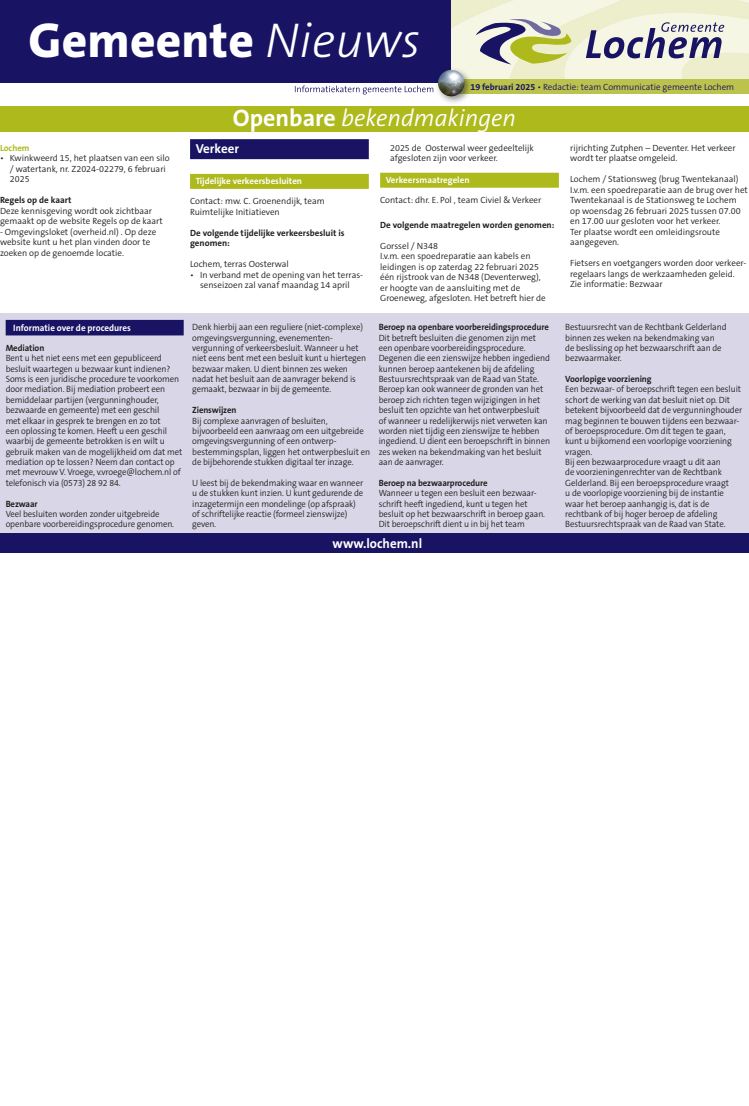
<style>
.page{position:relative;width:749px;height:1106px;background:#fff}
.page>*{position:absolute;margin:0;border:0;box-sizing:border-box;transform-origin:0 0}
.t1{font:800 49.2px "The Sans B W8";letter-spacing:.005em;color:#fff}
.Kop_18{font:italic 300 24px "The Sans B W4";color:#fff}
.Contact_Kop_Blauwe_balk{font:700 13.5px "The Sans B W7";color:#fff;scale:.96 1}
.Info_Kop_Blauwe_balk{font:700 13px "The Sans B W7";color:#fff}
.Sub_balk_blauw{font:700 9.3px "The Sans B W7";color:#fff;scale:.96 1}
.t2{font:300 9.1px/10.4px "The Sans B W4";letter-spacing:-.01em;color:#231f20;scale:.96 1}
.Tussenkopje_openbare_bekendmakingen{font:700 9.1px "The Sans B W7";letter-spacing:-.01em;color:#231f20;scale:.96 1}
.Info{font:300 9px/10.5px "The Sans B W4";color:#231f20}
.Info_inleiding{font:700 9px/10.5px "The Sans B W7";color:#231f20}
.Kopregel{font:300 9px "The Sans B W4";color:#191364}
.Info_Kop_Groene_balk{font:700 9px "The Sans B W7";color:#fff}
.Info_Kop_Plaatsnaam_Groen{font:700 9px "The Sans B W7";color:#aeb91c}
.s1{font-family:"The Sans B W3";font-weight:300;font-style:italic}
.s2{font-family:"The Sans B W7";font-weight:700}
.s3{font-family:"The Sans B W7";font-weight:700;font-style:normal}
</style>
<div class="page">
<div style="left:0;top:0;width:451px;height:82px;background:#191364"></div>
<img style="left:451px;top:0;width:297px;height:79px">
<svg style="left:585px;top:22px;width:139px;height:36px;background:#aba9b7"></svg>
<div style="left:447px;top:79px;width:301px;height:14px;background:#bcc34c"></div>
<svg style="left:468px;top:19px;width:103px;height:52px;background:#c0c1a5"></svg>
<img style="left:432px;top:64px;width:44px;height:43px">
<img style="left:438px;top:70px;width:26px;height:26px;border-radius:13px">
<svg style="left:295px;top:86px;width:138px;height:8px"></svg>
<div style="left:0;top:313px;width:748px;height:220px;background:#d9d7e7"></div>
<div style="left:6px;top:320px;width:178px;height:15px;background:#191364"></div>
<div style="left:0;top:533px;width:748px;height:20px;background:#191364"></div>
<div style="left:190px;top:139px;width:179px;height:20px;background:#191364"></div>
<div style="left:190px;top:174px;width:179px;height:15px;background:#aeb91c"></div>
<div style="left:380px;top:173px;width:178px;height:15px;background:#aeb91c"></div>
<div style="left:0;top:107px;width:748px;height:25px;background:#aeb91c"></div>
<p class="t1" style="left:29px;top:8px;width:393px">Gemeente <span class="s1">Nieuws</span></p>
<p class="Kopregel" style="left:470px;top:81px;width:265px"><span class="s2">19 februari 2025</span> • Redactie: team Communicatie gemeente Lochem</p>
<p class="Info_Kop_Plaatsnaam_Groen" style="left:0;top:142px;width:31px">Lochem</p>
<p class="Info" style="left:10px;top:153px;width:161px;text-indent:-10px">• Kwinkweerd 15, het plaatsen van een silo / watertank, nr. Z2024-02279, 6 februari<br>2025</p>
<p class="Info_inleiding" style="left:0;top:195px;width:73px">Regels op de kaart</p>
<p class="Info" style="left:0;top:205px;width:164px">Deze kennisgeving wordt ook zichtbaar gemaakt op de website Regels op de kaart</p>
<p class="Info" style="left:0;top:226px;width:158px">- Omgevingsloket (overheid.nl) . Op deze website kunt u het plan vinden door te zoeken op de genoemde locatie.</p>
<p class="Sub_balk_blauw" style="left:13px;top:321px;width:124px">Informatie over de procedures</p>
<p class="Tussenkopje_openbare_bekendmakingen" style="left:6px;top:342px;width:42px">Mediation</p>
<p class="t2" style="left:6px;top:353px;width:185px">Bent u het niet eens met een gepubliceerd besluit waartegen u bezwaar kunt indienen?<br>Soms is een juridische procedure te voorkomen door mediation. Bij mediation probeert een bemiddelaar partijen (vergunninghouder, bezwaarde en gemeente) met een geschil<br>met elkaar in gesprek te brengen en zo tot<br>een oplossing te komen. Heeft u een geschil waarbij de gemeente betrokken is en wilt u gebruik maken van de mogelijkheid om dat met mediation op te lossen? Neem dan contact op met mevrouw V. Vroege, v.vroege@lochem.nl of telefonisch via (0573) 28 92 84.</p>
<p class="Tussenkopje_openbare_bekendmakingen" style="left:6px;top:497px;width:35px">Bezwaar</p>
<p class="t2" style="left:6px;top:509px;width:177px">Veel besluiten worden zonder uitgebreide openbare voorbereidingsprocedure genomen.</p>
<p class="Kop_18" style="left:233px;top:104px;width:284px"><span class="s3">Openbare</span> bekendmakingen</p>
<p class="Info_Kop_Blauwe_balk" style="left:196px;top:141px;width:45px">Verkeer</p>
<p class="Info_Kop_Groene_balk" style="left:196px;top:175px;width:108px">Tijdelijke verkeersbesluiten</p>
<p class="Info" style="left:190px;top:196px;width:136px">Contact: mw. C. Groenendijk, team<br>Ruimtelijke Initiatieven</p>
<p class="Info_inleiding" style="left:190px;top:227px;width:156px">De volgende tijdelijke verkeersbesluit is genomen:</p>
<p class="Info" style="left:190px;top:259px;width:100px">Lochem, terras Oosterwal</p>
<p class="Info" style="left:190px;top:269px;width:174px;text-align:center">• In verband met de opening van het terras&shy;senseizoen zal vanaf maandag 14 april</p>
<p class="t2" style="left:192px;top:322px;width:183px">Denk hierbij aan een reguliere (niet-complexe) omgevingsvergunning, evenementen&shy;vergunning of verkeersbesluit. Wanneer u het niet eens bent met een besluit kunt u hiertegen bezwaar maken. U dient binnen zes weken nadat het besluit aan de aanvrager bekend is gemaakt, bezwaar in bij de gemeente.</p>
<p class="Tussenkopje_openbare_bekendmakingen" style="left:192px;top:404px;width:48px">Zienswijzen</p>
<p class="t2" style="left:192px;top:415px;width:187px">Bij complexe aanvragen of besluiten, bijvoorbeeld een aanvraag om een uitgebreide omgevingsvergunning of een ontwerp&shy;bestemmingsplan, liggen het ontwerpbesluit en de bijbehorende stukken digitaal ter inzage.</p>
<p class="t2" style="left:192px;top:477px;width:180px">U leest bij de bekendmaking waar en wanneer u de stukken kunt inzien. U kunt gedurende de inzagetermijn een mondelinge (op afspraak) of schriftelijke reactie (formeel zienswijze) geven.</p>
<p class="Info" style="left:390px;top:142px;width:145px">2025 de Oosterwal weer gedeeltelijk afgesloten zijn voor verkeer.</p>
<p class="Info_Kop_Groene_balk" style="left:386px;top:174px;width:85px">Verkeersmaatregelen</p>
<p class="Info" style="left:380px;top:195px;width:163px">Contact: dhr. E. Pol , team Civiel &amp; Verkeer</p>
<p class="Info_inleiding" style="left:380px;top:219px;width:176px">De volgende maatregelen worden genomen:</p>
<p class="Info" style="left:380px;top:240px;width:59px">Gorssel / N348</p>
<p class="Info" style="left:380px;top:251px;width:167px">I.v.m. een spoedreparatie aan kabels en leidingen is op zaterdag 22 februari 2025 één rijstrook van de N348 (Deventerweg), er hoogte van de aansluiting met de Groeneweg, afgesloten. Het betreft hier de</p>
<p class="Tussenkopje_openbare_bekendmakingen" style="left:378px;top:321px;width:179px">Beroep na openbare voorbereidingsprocedure</p>
<p class="t2" style="left:378px;top:332px;width:180px">Dit betreft besluiten die genomen zijn met een openbare voorbereidingsprocedure.<br>Degenen die een zienswijze hebben ingediend kunnen beroep aantekenen bij de afdeling Bestuursrechtspraak van de Raad van State.<br>Beroep kan ook wanneer de gronden van het beroep zich richten tegen wijzigingen in het besluit ten opzichte van het ontwerpbesluit<br>of wanneer u redelijkerwijs niet verweten kan worden niet tijdig een zienswijze te hebben ingediend. U dient een beroepschrift in binnen zes weken na bekendmaking van het besluit aan de aanvrager.</p>
<p class="Tussenkopje_openbare_bekendmakingen" style="left:378px;top:477px;width:115px">Beroep na bezwaarprocedure</p>
<p class="t2" style="left:378px;top:488px;width:175px">Wanneer u tegen een besluit een bezwaar&shy;schrift heeft ingediend, kunt u tegen het besluit op het bezwaarschrift in beroep gaan.<br>Dit beroepschrift dient u in bij het team</p>
<p class="Contact_Kop_Blauwe_balk" style="left:332px;top:535px;width:95px">www.lochem.nl</p>
<p class="Info" style="left:570px;top:142px;width:167px">rijrichting Zutphen – Deventer. Het verkeer wordt ter plaatse omgeleid.</p>
<p class="Info" style="left:570px;top:174px;width:170px">Lochem / Stationsweg (brug Twentekanaal)</p>
<p class="Info" style="left:570px;top:184px;width:179px">I.v.m. een spoedreparatie aan de brug over het Twentekanaal is de Stationsweg te Lochem op woensdag 26 februari 2025 tussen 07.00 en 17.00 uur gesloten voor het verkeer.<br>Ter plaatse wordt een omleidingsroute aangegeven.</p>
<p class="Info" style="left:570px;top:258px;width:177px">Fietsers en voetgangers worden door verkeer&shy;regelaars langs de werkzaamheden geleid.</p>
<p class="Info" style="left:570px;top:279px;width:94px">Zie informatie: Bezwaar</p>
<p class="t2" style="left:565px;top:322px;width:169px">Bestuursrecht van de Rechtbank Gelderland binnen zes weken na bekendmaking van<br>de beslissing op het bezwaarschrift aan de bezwaarmaker.</p>
<p class="Tussenkopje_openbare_bekendmakingen" style="left:565px;top:373px;width:91px">Voorlopige voorziening</p>
<p class="t2" style="left:565px;top:384px;width:186px">Een bezwaar- of beroepschrift tegen een besluit schort de werking van dat besluit niet op. Dit betekent bijvoorbeeld dat de vergunninghouder mag beginnen te bouwen tijdens een bezwaar&shy;of beroepsprocedure. Om dit tegen te gaan, kunt u bijkomend een voorlopige voorziening vragen.</p>
<p class="t2" style="left:565px;top:457px;width:172px">Bij een bezwaarprocedure vraagt u dit aan de voorzieningenrechter van de Rechtbank Gelderland. Bij een beroepsprocedure vraagt u de voorlopige voorziening bij de instantie waar het beroep aanhangig is, dat is de rechtbank of bij hoger beroep de afdeling Bestuursrechtspraak van de Raad van State.</p>
</div>
